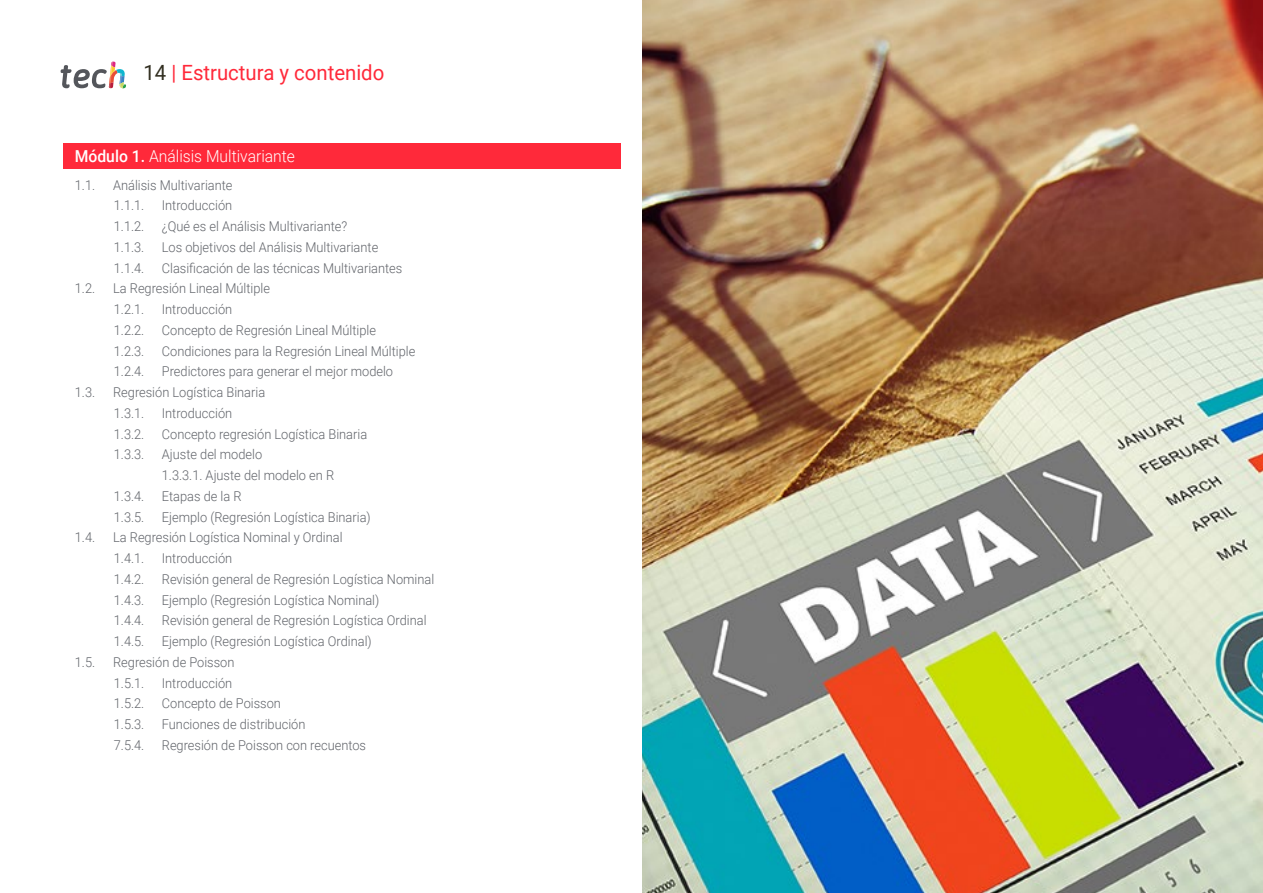
<style>
.page{position:relative;width:1263px;height:893px;background:#fff}
.page>*{position:absolute;margin:0;border:0;box-sizing:border-box;transform-origin:0 0}
.t1{font:21px "Roboto";color:#ff293a}
.t2{font:300 16.5px "Roboto";color:#fff;scale:.95 1}
.t3{font:300 13.5px/20.7px "Roboto";color:#61646a;scale:.95 1}
.s1{color:#312e20}
.s2{font-weight:500}
</style>
<div class="page">
<div style="left:64px;top:144px;width:557px;height:25px;background:#ff293a"></div>
<img style="left:642px;top:0;width:621px;height:893px">
<svg style="left:61px;top:62px;width:65px;height:27px"></svg>
<h1 class="t1" style="left:144px;top:57px;width:242px"><span class="s1">14</span> | Estructura y contenido</h1>
<p class="t2" style="left:75px;top:145px;width:233px"><span class="s2">Módulo 1.</span> Análisis Multivariante</p>
<p class="t3" style="left:75px;top:174px;width:23px">1.1.</p>
<p class="t3" style="left:113px;top:174px;width:127px">Análisis Multivariante<br>1.1.1.</p>
<p class="t3" style="left:162px;top:195px;width:76px">Introducción</p>
<p class="t3" style="left:114px;top:215px;width:34px">1.1.2.</p>
<p class="t3" style="left:162px;top:215px;width:197px">¿Qué es el Análisis Multivariante?</p>
<p class="t3" style="left:114px;top:236px;width:34px">1.1.3.</p>
<p class="t3" style="left:162px;top:236px;width:229px">Los objetivos del Análisis Multivariante</p>
<p class="t3" style="left:114px;top:257px;width:34px">1.1.4.</p>
<p class="t3" style="left:162px;top:257px;width:255px">Clasificación de las técnicas Multivariantes</p>
<p class="t3" style="left:75px;top:278px;width:23px">1.2.</p>
<p class="t3" style="left:113px;top:278px;width:167px">La Regresión Lineal Múltiple<br>1.2.1.</p>
<p class="t3" style="left:162px;top:298px;width:76px">Introducción</p>
<p class="t3" style="left:114px;top:319px;width:34px">1.2.2.</p>
<p class="t3" style="left:162px;top:319px;width:227px">Concepto de Regresión Lineal Múltiple</p>
<p class="t3" style="left:114px;top:340px;width:34px">1.2.3.</p>
<p class="t3" style="left:162px;top:340px;width:268px">Condiciones para la Regresión Lineal Múltiple</p>
<p class="t3" style="left:114px;top:361px;width:34px">1.2.4.</p>
<p class="t3" style="left:162px;top:361px;width:245px">Predictores para generar el mejor modelo</p>
<p class="t3" style="left:75px;top:381px;width:23px">1.3.</p>
<p class="t3" style="left:113px;top:381px;width:162px">Regresión Logística Binaria<br>1.3.1.</p>
<p class="t3" style="left:162px;top:402px;width:76px">Introducción</p>
<p class="t3" style="left:114px;top:423px;width:34px">1.3.2.</p>
<p class="t3" style="left:162px;top:423px;width:218px">Concepto regresión Logística Binaria</p>
<p class="t3" style="left:114px;top:444px;width:34px">1.3.3.</p>
<p class="t3" style="left:162px;top:444px;width:183px">Ajuste del modelo<br>1.3.3.1. Ajuste del modelo en R</p>
<p class="t3" style="left:114px;top:485px;width:34px">1.3.4.</p>
<p class="t3" style="left:162px;top:485px;width:85px">Etapas de la R</p>
<p class="t3" style="left:114px;top:506px;width:34px">1.3.5.</p>
<p class="t3" style="left:162px;top:506px;width:221px">Ejemplo (Regresión Logística Binaria)</p>
<p class="t3" style="left:75px;top:527px;width:23px">1.4.</p>
<p class="t3" style="left:113px;top:527px;width:243px">La Regresión Logística Nominal y Ordinal<br>1.4.1.</p>
<p class="t3" style="left:162px;top:547px;width:76px">Introducción</p>
<p class="t3" style="left:114px;top:568px;width:34px">1.4.2.</p>
<p class="t3" style="left:162px;top:568px;width:288px">Revisión general de Regresión Logística Nominal</p>
<p class="t3" style="left:114px;top:589px;width:34px">1.4.3.</p>
<p class="t3" style="left:162px;top:589px;width:230px">Ejemplo (Regresión Logística Nominal)</p>
<p class="t3" style="left:114px;top:610px;width:34px">1.4.4.</p>
<p class="t3" style="left:162px;top:610px;width:280px">Revisión general de Regresión Logística Ordinal</p>
<p class="t3" style="left:114px;top:630px;width:34px">1.4.5.</p>
<p class="t3" style="left:162px;top:630px;width:222px">Ejemplo (Regresión Logística Ordinal)</p>
<p class="t3" style="left:75px;top:651px;width:23px">1.5.</p>
<p class="t3" style="left:113px;top:651px;width:129px">Regresión de Poisson<br>1.5.1.</p>
<p class="t3" style="left:162px;top:672px;width:76px">Introducción</p>
<p class="t3" style="left:114px;top:693px;width:34px">1.5.2.</p>
<p class="t3" style="left:162px;top:693px;width:127px">Concepto de Poisson</p>
<p class="t3" style="left:114px;top:713px;width:34px">1.5.3.</p>
<p class="t3" style="left:162px;top:713px;width:153px">Funciones de distribución</p>
<p class="t3" style="left:114px;top:734px;width:34px">7.5.4.</p>
<p class="t3" style="left:162px;top:734px;width:216px">Regresión de Poisson con recuentos</p>
</div>
